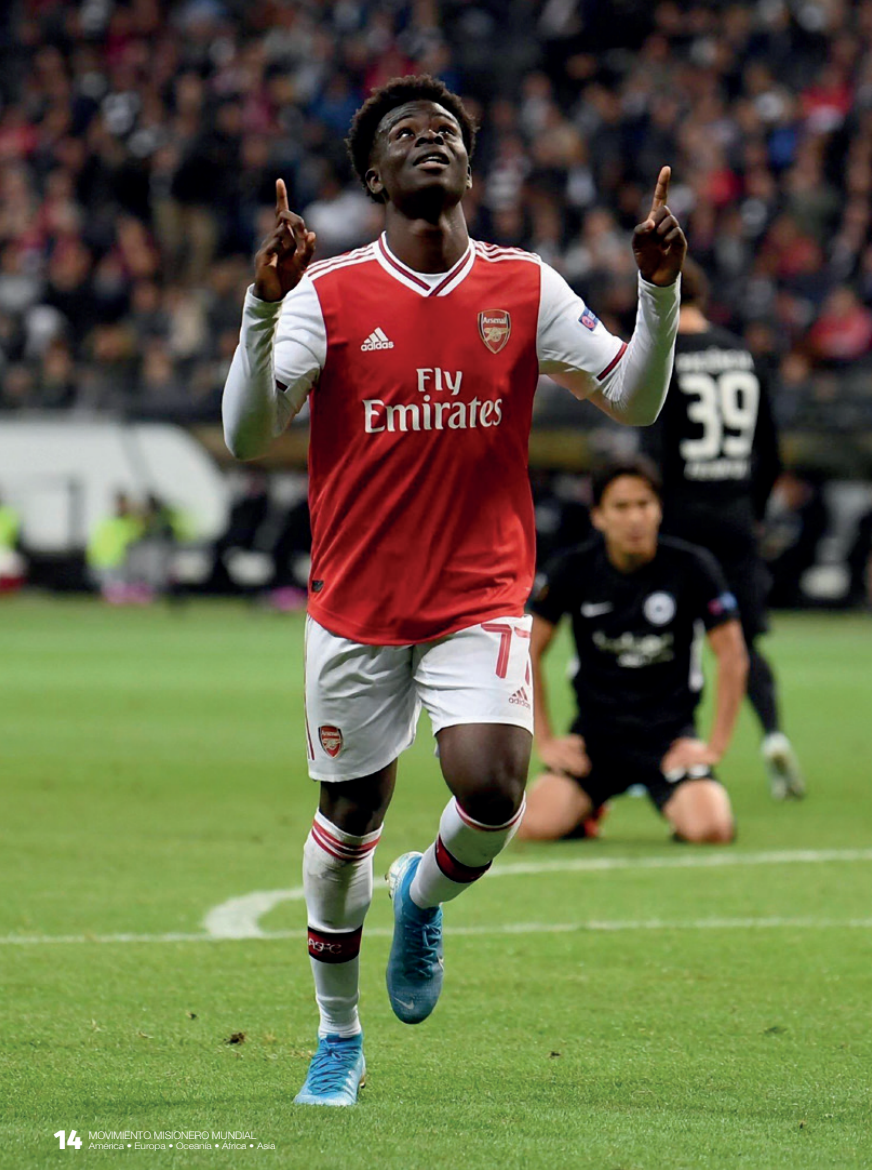
<style>
.page{position:relative;width:872px;height:1170px;background:#fff}
.page>*{position:absolute;margin:0;border:0;box-sizing:border-box;transform-origin:0 0}
.t1{font:900 27px "Fira Sans";color:#fff}
.t2{font:300 10.5px "Helvetica Neue LT Std";letter-spacing:-.01em;color:#fff}
.t3{font:300 9px "Helvetica Neue LT Std";letter-spacing:-.01em;color:#fff;scale:1.14 1}
</style>
<div class="page">
<img style="left:0;top:0;width:872px;height:1169px">
<p class="t1" style="left:54px;top:1115px;width:30px">14</p>
<p class="t3" style="left:89px;top:1139px;width:165px">América • Europa • Oceanía • África • Asia</p>
<p class="t2" style="left:89px;top:1128px;width:169px">MOVIMIENTO MISIONERO MUNDIAL</p>
</div>
